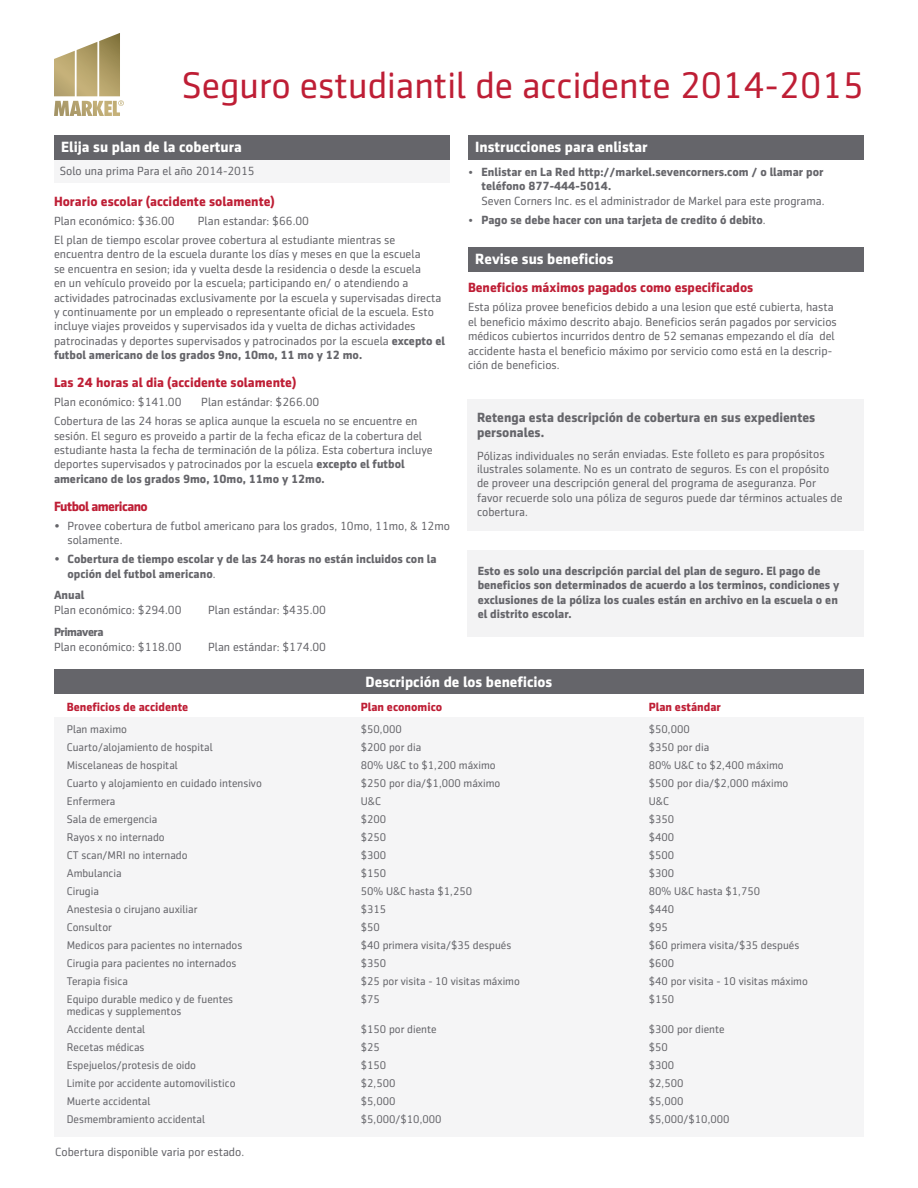
<style>
.page{position:relative;width:918px;height:1188px;background:#fff}
.page>*{position:absolute;margin:0;border:0;box-sizing:border-box;transform-origin:0 0}
.t1{font:37.5px "Sentico Sans DT";color:#be1e35}
.t2{font:700 15px "Sentico Sans DT";color:#fff}
.t3{font:700 13.5px "Sentico Sans DT";color:#be1e35}
.t4{font:700 13.5px/14.4px "Sentico Sans DT";color:#65656a}
.t5{font:700 13.5px "Sentico Sans DT";letter-spacing:-.04em;color:#be1e35}
.Paragraph_Style_3{font:12px/14.4px "Sentico Sans DT";color:#65656a}
.t6{font:700 12px/14.4px "Sentico Sans DT";color:#65656a}
.t7{font:700 12px "Sentico Sans DT";color:#be1e35}
.t8{font:700 12px "Sentico Sans DT";letter-spacing:-.04em;color:#65656a}
.t9{font:11.25px "Sentico Sans DT";color:#65656a}
.s1{font-weight:700}
.s2{font-weight:400}
.s3{font-size:10.5px}
</style>
<div class="page">
<div style="left:54px;top:717px;width:810px;height:419px;background:#f5f5f6"></div>
<div style="left:54px;top:136px;width:396px;height:47px;background:#f5f5f6"></div>
<div style="left:54px;top:136px;width:396px;height:24px;background:#65656a"></div>
<svg style="left:54px;top:33px;width:70px;height:83px"></svg>
<div style="left:468px;top:399px;width:396px;height:131px;background:#f3f3f4"></div>
<div style="left:468px;top:550px;width:396px;height:87px;background:#f3f3f4"></div>
<div style="left:468px;top:136px;width:396px;height:24px;background:#65656a"></div>
<div style="left:468px;top:247px;width:396px;height:24px;background:#65656a"></div>
<div style="left:54px;top:669px;width:810px;height:25px;background:#65656a"></div>
<p class="t1" style="left:182px;top:65px;width:684px">Seguro estudiantil de accidente 2014-2015</p>
<p class="t2" style="left:61px;top:139px;width:182px">Elija su plan de la cobertura</p>
<p class="Paragraph_Style_3" style="left:60px;top:164px;width:196px">Solo una prima Para el año 2014-2015</p>
<p class="t3" style="left:54px;top:194px;width:223px">Horario escolar (accidente solamente)</p>
<p class="Paragraph_Style_3" style="left:54px;top:214px;width:122px">Plan económico: $36.00</p>
<p class="Paragraph_Style_3" style="left:198px;top:214px;width:113px">Plan estandar: $66.00</p>
<p class="Paragraph_Style_3" style="left:54px;top:233px;width:393px">El plan de tiempo escolar provee cobertura al estudiante mientras se encuentra dentro de la escuela durante los días y meses en que la escuela<br>se encuentra en sesion; ida y vuelta desde la residencia o desde la escuela<br>en un vehículo proveido por la escuela; participando en/ o atendiendo a actividades patrocinadas exclusivamente por la escuela y supervisadas directa y continuamente por un empleado o representante oficial de la escuela. Esto incluye viajes proveidos y supervisados ida y vuelta de dichas actividades patrocinadas y deportes supervisados y patrocinados por la escuela <span class="s1">excepto el futbol americano de los grados 9no, 10mo, 11 mo y 12 mo.</span></p>
<p class="t3" style="left:54px;top:375px;width:244px">Las 24 horas al dia (accidente solamente)</p>
<p class="Paragraph_Style_3" style="left:54px;top:395px;width:129px">Plan económico: $141.00</p>
<p class="Paragraph_Style_3" style="left:201px;top:395px;width:119px">Plan estándar: $266.00</p>
<p class="Paragraph_Style_3" style="left:54px;top:414px;width:380px">Cobertura de las 24 horas se aplica aunque la escuela no se encuentre en sesión. El seguro es proveido a partir de la fecha eficaz de la cobertura del estudiante hasta la fecha de terminación de la póliza. Esta cobertura incluye deportes supervisados y patrocinados por la escuela <span class="s1">excepto el futbol americano de los grados 9mo, 10mo, 11mo y 12mo.</span></p>
<p class="t5" style="left:54px;top:499px;width:95px">Futbol americano</p>
<p class="Paragraph_Style_3" style="left:68px;top:519px;width:384px;text-indent:-14px">• Provee cobertura de futbol americano para los grados, 10mo, 11mo, &amp; 12mo solamente.</p>
<p class="t6" style="left:68px;top:552px;width:371px;text-indent:-14px">• Cobertura de tiempo escolar y de las 24 horas no están incluidos con la opción del futbol americano<span class="s2">.</span></p>
<p class="t6" style="left:54px;top:588px;width:32px">Anual</p>
<p class="Paragraph_Style_3" style="left:54px;top:603px;width:129px">Plan económico: $294.00</p>
<p class="Paragraph_Style_3" style="left:208px;top:603px;width:119px">Plan estándar: $435.00</p>
<p class="t8" style="left:54px;top:625px;width:51px">Primavera</p>
<p class="Paragraph_Style_3" style="left:54px;top:640px;width:129px">Plan económico: $118.00</p>
<p class="Paragraph_Style_3" style="left:208px;top:640px;width:119px">Plan estándar: $174.00</p>
<p class="t2" style="left:475px;top:139px;width:174px">Instrucciones para enlistar</p>
<p class="t6" style="left:482px;top:164px;width:345px;text-indent:-14px"><span class="s3">•</span> Enlistar en La Red http://markel.sevencorners.com / o llamar por teléfono 877-444-5014.<br><span class="s2">Seven Corners Inc. es el administrador de Markel para este programa.</span></p>
<p class="t6" style="left:468px;top:212px;width:299px"><span class="s3">•</span> Pago se debe hacer con una tarjeta de credito ó debito<span class="s2">.</span></p>
<p class="t2" style="left:475px;top:250px;width:140px">Revise sus beneficios</p>
<p class="t3" style="left:468px;top:280px;width:287px">Beneficios máximos pagados como especificados</p>
<p class="Paragraph_Style_3" style="left:468px;top:300px;width:370px">Esta póliza provee beneficios debido a una lesion que esté cubierta, hasta el beneficio máximo descrito abajo. Beneficios serán pagados por servicios médicos cubiertos incurridos dentro de 52 semanas empezando el día del accidente hasta el beneficio máximo por servicio como está en la descrip&shy;ción de beneficios.</p>
<p class="t4" style="left:477px;top:410px;width:340px">Retenga esta descripción de cobertura en sus expedientes personales.</p>
<p class="Paragraph_Style_3" style="left:477px;top:447px;width:367px">Pólizas individuales no serán enviadas. Este folleto es para propósitos ilustrales solamente. No es un contrato de seguros. Es con el propósito de proveer una descripción general del programa de aseguranza. Por favor recuerde solo una póliza de seguros puede dar términos actuales de cobertura.</p>
<p class="t6" style="left:478px;top:563px;width:363px">Esto es solo una descripción parcial del plan de seguro. El pago de beneficios son determinados de acuerdo a los terminos, condiciones y exclusiones de la póliza los cuales están en archivo en la escuela o en el distrito escolar.</p>
<p class="t2" style="left:366px;top:673px;width:188px">Descripción de los beneficios</p>
<p class="t7" style="left:67px;top:700px;width:123px">Beneficios de accidente</p>
<p class="t7" style="left:361px;top:700px;width:83px">Plan economico</p>
<p class="t7" style="left:649px;top:700px;width:74px">Plan estándar</p>
<p class="t9" style="left:67px;top:723px;width:62px">Plan maximo</p>
<p class="t9" style="left:361px;top:723px;width:43px">$50,000</p>
<p class="t9" style="left:649px;top:723px;width:43px">$50,000</p>
<p class="t9" style="left:67px;top:741px;width:147px">Cuarto/alojamiento de hospital</p>
<p class="t9" style="left:361px;top:741px;width:62px">$200 por dia</p>
<p class="t9" style="left:649px;top:741px;width:62px">$350 por dia</p>
<p class="t9" style="left:67px;top:759px;width:113px">Miscelaneas de hospital</p>
<p class="t9" style="left:361px;top:759px;width:136px">80% U&amp;C to $1,200 máximo</p>
<p class="t9" style="left:649px;top:759px;width:136px">80% U&amp;C to $2,400 máximo</p>
<p class="t9" style="left:67px;top:777px;width:197px">Cuarto y alojamiento en cuidado intensivo</p>
<p class="t9" style="left:361px;top:777px;width:141px">$250 por dia/$1,000 máximo</p>
<p class="t9" style="left:649px;top:777px;width:141px">$500 por dia/$2,000 máximo</p>
<p class="t9" style="left:67px;top:795px;width:50px">Enfermera</p>
<p class="t9" style="left:361px;top:795px;width:22px">U&amp;C</p>
<p class="t9" style="left:649px;top:795px;width:22px">U&amp;C</p>
<p class="t9" style="left:67px;top:813px;width:92px">Sala de emergencia</p>
<p class="t9" style="left:361px;top:813px;width:27px">$200</p>
<p class="t9" style="left:649px;top:813px;width:27px">$350</p>
<p class="t9" style="left:67px;top:831px;width:99px">Rayos x no internado</p>
<p class="t9" style="left:361px;top:831px;width:27px">$250</p>
<p class="t9" style="left:649px;top:831px;width:27px">$400</p>
<p class="t9" style="left:67px;top:849px;width:122px">CT scan/MRI no internado</p>
<p class="t9" style="left:361px;top:849px;width:27px">$300</p>
<p class="t9" style="left:649px;top:849px;width:27px">$500</p>
<p class="t9" style="left:67px;top:867px;width:56px">Ambulancia</p>
<p class="t9" style="left:361px;top:867px;width:27px">$150</p>
<p class="t9" style="left:649px;top:867px;width:27px">$300</p>
<p class="t9" style="left:67px;top:885px;width:34px">Cirugia</p>
<p class="t9" style="left:361px;top:885px;width:113px">50% U&amp;C hasta $1,250</p>
<p class="t9" style="left:649px;top:885px;width:113px">80% U&amp;C hasta $1,750</p>
<p class="t9" style="left:67px;top:903px;width:132px">Anestesia o cirujano auxiliar</p>
<p class="t9" style="left:649px;top:903px;width:27px">$440</p>
<p class="t9" style="left:67px;top:921px;width:47px">Consultor</p>
<p class="t9" style="left:361px;top:921px;width:21px">$50</p>
<p class="t9" style="left:649px;top:921px;width:21px">$95</p>
<p class="t9" style="left:67px;top:939px;width:177px">Medicos para pacientes no internados</p>
<p class="t9" style="left:361px;top:939px;width:152px">$40 primera visita/$35 después</p>
<p class="t9" style="left:649px;top:939px;width:152px">$60 primera visita/$35 después</p>
<p class="t9" style="left:67px;top:957px;width:171px">Cirugia para pacientes no internados</p>
<p class="t9" style="left:361px;top:957px;width:27px">$350</p>
<p class="t9" style="left:649px;top:957px;width:27px">$600</p>
<p class="t9" style="left:67px;top:975px;width:63px">Terapia fisica</p>
<p class="t9" style="left:361px;top:975px;width:161px">$25 por visita - 10 visitas máximo</p>
<p class="t9" style="left:649px;top:975px;width:161px">$40 por visita - 10 visitas máximo</p>
<p class="t9" style="left:67px;top:993px;width:168px">Equipo durable medico y de fuentes</p>
<p class="t9" style="left:361px;top:993px;width:21px">$75</p>
<p class="t9" style="left:649px;top:993px;width:27px">$150</p>
<p class="t9" style="left:67px;top:1005px;width:116px">medicas y supplementos</p>
<p class="t9" style="left:67px;top:1023px;width:80px">Accidente dental</p>
<p class="t9" style="left:361px;top:1023px;width:77px">$150 por diente</p>
<p class="t9" style="left:649px;top:1023px;width:77px">$300 por diente</p>
<p class="t9" style="left:67px;top:1041px;width:79px">Recetas médicas</p>
<p class="t9" style="left:361px;top:1041px;width:21px">$25</p>
<p class="t9" style="left:649px;top:1041px;width:21px">$50</p>
<p class="t9" style="left:67px;top:1059px;width:131px">Espejuelos/protesis de oido</p>
<p class="t9" style="left:361px;top:1059px;width:27px">$150</p>
<p class="t9" style="left:649px;top:1059px;width:27px">$300</p>
<p class="t9" style="left:67px;top:1077px;width:170px">Limite por accidente automovilistico</p>
<p class="t9" style="left:361px;top:1077px;width:36px">$2,500</p>
<p class="t9" style="left:649px;top:1077px;width:36px">$2,500</p>
<p class="t9" style="left:67px;top:1095px;width:85px">Muerte accidental</p>
<p class="t9" style="left:361px;top:1095px;width:36px">$5,000</p>
<p class="t9" style="left:649px;top:1095px;width:36px">$5,000</p>
<p class="t9" style="left:67px;top:1113px;width:140px">Desmembramiento accidental</p>
<p class="t9" style="left:361px;top:1113px;width:82px">$5,000/$10,000</p>
<p class="t9" style="left:649px;top:1113px;width:82px">$5,000/$10,000</p>
<p class="Paragraph_Style_3" style="left:55px;top:1145px;width:190px">Cobertura disponible varia por estado.</p>
</div>
